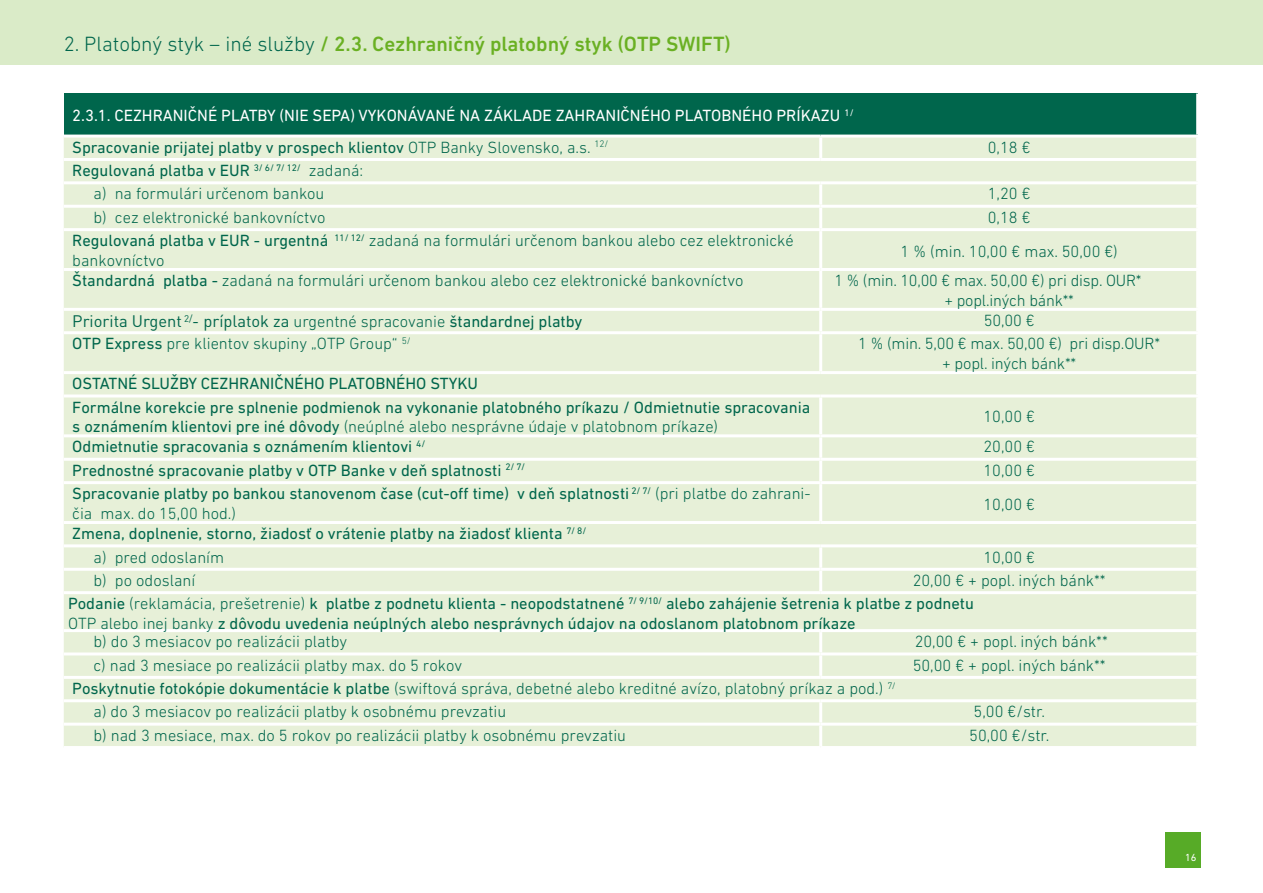
<style>
.page{position:relative;width:1263px;height:893px;background:#fff}
.page>*{position:absolute;margin:0;border:0;box-sizing:border-box;transform-origin:0 0}
.t1{font:500 21px "DIN Next W1 G";color:#6ab023}
.t2{font:300 16.5px/19.8px "DIN Next W1 G";color:#00664c}
.t3{font:16.5px/23.4px "DIN Next W1 G";color:#00664c}
.t4{font:16.5px/31.7px "DIN Next W1 G";color:#fff}
.t5{font:16.5px "DIN";color:#00664c}
.t6{font:10.5px "DIN Next W1 G";color:#fff}
.s1{font-weight:300;color:#00664c}
.s2{color:#00664c}
.s3{font-weight:400}
.s4{font-family:"DIN Next W1 G";font-weight:300}
.s5{font-family:"DIN Next W1 G"}
.s6{font-weight:300}
</style>
<div class="page">
<div style="left:1165px;top:832px;width:36px;height:36px;background:#57ab27"></div>
<div style="left:0;top:0;width:1263px;height:64px;background:#daebc8"></div>
<div style="left:64px;top:94px;width:1134px;height:42px;background:#00664c"></div>
<div style="left:64px;top:138px;width:1132px;height:608px;background:#e7f0d8"></div>
<hr style="left:1196px;top:94px;width:3px;height:41px;background:#fff">
<hr style="left:64px;top:135px;width:757px;height:3px;background:#fff">
<hr style="left:821px;top:135px;width:378px;height:3px;background:#fff">
<hr style="left:819px;top:138px;width:3px;height:20px;background:#fff">
<hr style="left:64px;top:158px;width:757px;height:3px;background:#fff">
<hr style="left:821px;top:158px;width:378px;height:3px;background:#fff">
<hr style="left:64px;top:181px;width:757px;height:3px;background:#fff">
<hr style="left:819px;top:184px;width:3px;height:21px;background:#fff">
<hr style="left:821px;top:181px;width:378px;height:3px;background:#fff">
<hr style="left:64px;top:205px;width:757px;height:3px;background:#fff">
<hr style="left:819px;top:208px;width:3px;height:20px;background:#fff">
<hr style="left:821px;top:205px;width:378px;height:3px;background:#fff">
<hr style="left:64px;top:228px;width:757px;height:3px;background:#fff">
<hr style="left:819px;top:231px;width:3px;height:37px;background:#fff">
<hr style="left:821px;top:228px;width:378px;height:3px;background:#fff">
<hr style="left:64px;top:268px;width:757px;height:3px;background:#fff">
<hr style="left:819px;top:271px;width:3px;height:37px;background:#fff">
<hr style="left:821px;top:268px;width:378px;height:3px;background:#fff">
<hr style="left:64px;top:308px;width:757px;height:3px;background:#fff">
<hr style="left:819px;top:311px;width:3px;height:20px;background:#fff">
<hr style="left:821px;top:308px;width:378px;height:3px;background:#fff">
<hr style="left:64px;top:331px;width:757px;height:3px;background:#fff">
<hr style="left:819px;top:334px;width:3px;height:37px;background:#fff">
<hr style="left:821px;top:331px;width:378px;height:3px;background:#fff">
<hr style="left:64px;top:371px;width:757px;height:3px;background:#fff">
<hr style="left:821px;top:371px;width:378px;height:3px;background:#fff">
<hr style="left:64px;top:394px;width:757px;height:3px;background:#fff">
<hr style="left:819px;top:397px;width:3px;height:37px;background:#fff">
<hr style="left:821px;top:394px;width:378px;height:3px;background:#fff">
<hr style="left:64px;top:434px;width:757px;height:3px;background:#fff">
<hr style="left:819px;top:437px;width:3px;height:21px;background:#fff">
<hr style="left:821px;top:434px;width:378px;height:3px;background:#fff">
<hr style="left:64px;top:458px;width:757px;height:3px;background:#fff">
<hr style="left:819px;top:461px;width:3px;height:20px;background:#fff">
<hr style="left:821px;top:458px;width:378px;height:3px;background:#fff">
<hr style="left:64px;top:481px;width:757px;height:3px;background:#fff">
<hr style="left:819px;top:484px;width:3px;height:37px;background:#fff">
<hr style="left:821px;top:481px;width:378px;height:3px;background:#fff">
<hr style="left:64px;top:521px;width:757px;height:3px;background:#fff">
<hr style="left:821px;top:521px;width:378px;height:3px;background:#fff">
<hr style="left:64px;top:544px;width:757px;height:3px;background:#fff">
<hr style="left:819px;top:547px;width:3px;height:21px;background:#fff">
<hr style="left:821px;top:544px;width:378px;height:3px;background:#fff">
<hr style="left:64px;top:568px;width:757px;height:3px;background:#fff">
<hr style="left:819px;top:571px;width:3px;height:20px;background:#fff">
<hr style="left:821px;top:568px;width:378px;height:3px;background:#fff">
<hr style="left:64px;top:591px;width:757px;height:3px;background:#fff">
<hr style="left:821px;top:591px;width:378px;height:3px;background:#fff">
<hr style="left:64px;top:629px;width:757px;height:3px;background:#fff">
<hr style="left:819px;top:632px;width:3px;height:20px;background:#fff">
<hr style="left:821px;top:629px;width:378px;height:3px;background:#fff">
<hr style="left:64px;top:652px;width:757px;height:3px;background:#fff">
<hr style="left:819px;top:655px;width:3px;height:21px;background:#fff">
<hr style="left:821px;top:652px;width:378px;height:3px;background:#fff">
<hr style="left:64px;top:676px;width:757px;height:3px;background:#fff">
<hr style="left:821px;top:676px;width:378px;height:3px;background:#fff">
<hr style="left:64px;top:699px;width:757px;height:3px;background:#fff">
<hr style="left:819px;top:702px;width:3px;height:21px;background:#fff">
<hr style="left:821px;top:699px;width:378px;height:3px;background:#fff">
<hr style="left:64px;top:723px;width:757px;height:3px;background:#fff">
<hr style="left:819px;top:726px;width:3px;height:20px;background:#fff">
<hr style="left:821px;top:723px;width:378px;height:3px;background:#fff">
<p class="t1" style="left:64px;top:32px;width:668px"><span class="s1">2. Platobný styk – iné služby</span> / 2.3. Cezhraničný platobný styk (OTP SWIFT)</p>
<p class="t4" style="left:72px;top:99px;width:783px">2.3.1. CEZHRANIČNÉ PLATBY (NIE SEPA) VYKONÁVANÉ NA ZÁKLADE ZAHRANIČNÉHO PLATOBNÉHO PRÍKAZU <sup>1/<br></sup><span class="s2">Spracovanie prijatej platby v prospech klientov</span> <span class="s1">OTP Banky Slovensko, a.s.</span> <sup>12/</sup></p>
<p class="t2" style="left:94px;top:159px;width:271px;line-height:23.4px;text-indent:-21px"><span class="s3">Regulovaná platba v EUR</span> <sup>3/</sup> <sup>6/</sup> <sup>7/</sup> <sup>12/</sup> zadaná: a) na formulári určenom bankou</p>
<p class="t2" style="left:988px;top:137px;width:44px">0,18 €</p>
<p class="t2" style="left:988px;top:184px;width:44px">1,20 €</p>
<p class="t2" style="left:94px;top:207px;width:233px">b) cez elektronické bankovníctvo</p>
<p class="t2" style="left:988px;top:207px;width:44px">0,18 €</p>
<p class="t2" style="left:72px;top:231px;width:723px"><span class="s3">Regulovaná platba v EUR - urgentná</span> <sup>11/</sup> <sup>12/</sup> zadaná na formulári určenom bankou alebo cez elektronické bankovníctvo</p>
<p class="t2" style="left:900px;top:241px;width:219px">1 % (min. 10,00 € max. 50,00 €)</p>
<p class="t2" style="left:72px;top:270px;width:673px"><span class="s3">Štandardná platba -</span> zadaná na formulári určenom bankou alebo cez elektronické bankovníctvo</p>
<p class="t2" style="left:944px;top:270px;width:199px;text-indent:-110px">1 % (min. 10,00 € max. 50,00 €) pri disp. OUR* + popl.iných bánk**</p>
<p class="t5" style="left:72px;top:311px;width:512px">Priorita Urgent <sup>2/</sup>- príplatok za <span class="s4">urgentné spracovanie</span> <span class="s5">štandardnej platby</span></p>
<p class="t2" style="left:984px;top:310px;width:52px">50,00 €</p>
<p class="t2" style="left:72px;top:334px;width:340px"><span class="s3">OTP Express</span> pre klientov skupiny „OTP Group“ <sup>5/</sup></p>
<p class="t2" style="left:858px;top:334px;width:304px;text-align:center">1 % (min. 5,00 € max. 50,00 €) pri disp.OUR* + popl. iných bánk**</p>
<p class="t3" style="left:72px;top:372px;width:740px">OSTATNÉ SLUŽBY CEZHRANIČNÉHO PLATOBNÉHO STYKU<br>Formálne korekcie pre splnenie podmienok na vykonanie platobného príkazu / Odmietnutie spracovania</p>
<p class="t2" style="left:72px;top:417px;width:647px"><span class="s3">s oznámením klientovi pre iné dôvody</span> (neúplné alebo nesprávne údaje v platobnom príkaze)</p>
<p class="t2" style="left:983px;top:406px;width:53px">10,00 €</p>
<p class="t3" style="left:72px;top:435px;width:355px">Odmietnutie spracovania s oznámením klientovi <sup>4/</sup></p>
<p class="t2" style="left:983px;top:437px;width:53px">20,00 €</p>
<p class="t3" style="left:72px;top:458px;width:454px">Prednostné spracovanie platby v OTP Banke v deň splatnosti <sup>2/</sup> <sup>7/</sup></p>
<p class="t2" style="left:983px;top:460px;width:53px">10,00 €</p>
<p class="t3" style="left:72px;top:484px;width:740px;line-height:19.8px">Spracovanie platby po bankou stanovenom čase (cut-off time) v deň splatnosti <sup>2/</sup> <sup>7/</sup> <span class="s6">(pri platbe do zahrani&shy;čia max. do 15,00 hod.)</span></p>
<p class="t2" style="left:983px;top:494px;width:53px">10,00 €</p>
<p class="t3" style="left:94px;top:522px;width:494px;text-indent:-21px">Zmena, doplnenie, storno, žiadosť o vrátenie platby na žiadosť klienta <sup>7/</sup> <sup>8/ </sup><span class="s6">a) pred odoslaním</span></p>
<p class="t2" style="left:983px;top:547px;width:53px">10,00 €</p>
<p class="t2" style="left:94px;top:570px;width:103px">b) po odoslaní</p>
<p class="t3" style="left:68px;top:568px;width:1039px;text-indent:845px"><span class="s6">20,00 € + popl. iných bánk**<br></span>Podanie <span class="s6">(reklamácia, prešetrenie)</span> k platbe z podnetu klienta - neopodstatnené <sup>7/</sup> <sup>9/10/</sup> alebo zahájenie šetrenia k platbe z podnetu</p>
<p class="t3" style="left:94px;top:614px;width:764px;line-height:18.1px;text-indent:-26px"><span class="s6">OTP alebo inej banky</span> z dôvodu uvedenia neúplných alebo nesprávnych údajov na odoslanom platobnom príkaze <span class="s6">b) do 3 mesiacov po realizácii platby</span></p>
<p class="t2" style="left:915px;top:631px;width:195px">20,00 € + popl. iných bánk**</p>
<p class="t2" style="left:94px;top:655px;width:370px">c) nad 3 mesiace po realizácii platby max. do 5 rokov</p>
<p class="t2" style="left:913px;top:655px;width:195px">50,00 € + popl. iných bánk**</p>
<p class="t2" style="left:94px;top:676px;width:804px;line-height:23.4px;text-indent:-21px"><span class="s3">Poskytnutie fotokópie dokumentácie k platbe</span> (swiftová správa, debetné alebo kreditné avízo, platobný príkaz a pod.) <sup>7/ </sup>a) do 3 mesiacov po realizácii platby k osobnému prevzatiu</p>
<p class="t2" style="left:974px;top:702px;width:73px">5,00 €/str.</p>
<p class="t2" style="left:94px;top:725px;width:534px">b) nad 3 mesiace, max. do 5 rokov po realizácii platby k osobnému prevzatiu</p>
<p class="t2" style="left:969px;top:725px;width:82px">50,00 €/str.</p>
<p class="t6" style="left:1185px;top:851px;width:13px">16</p>
</div>
